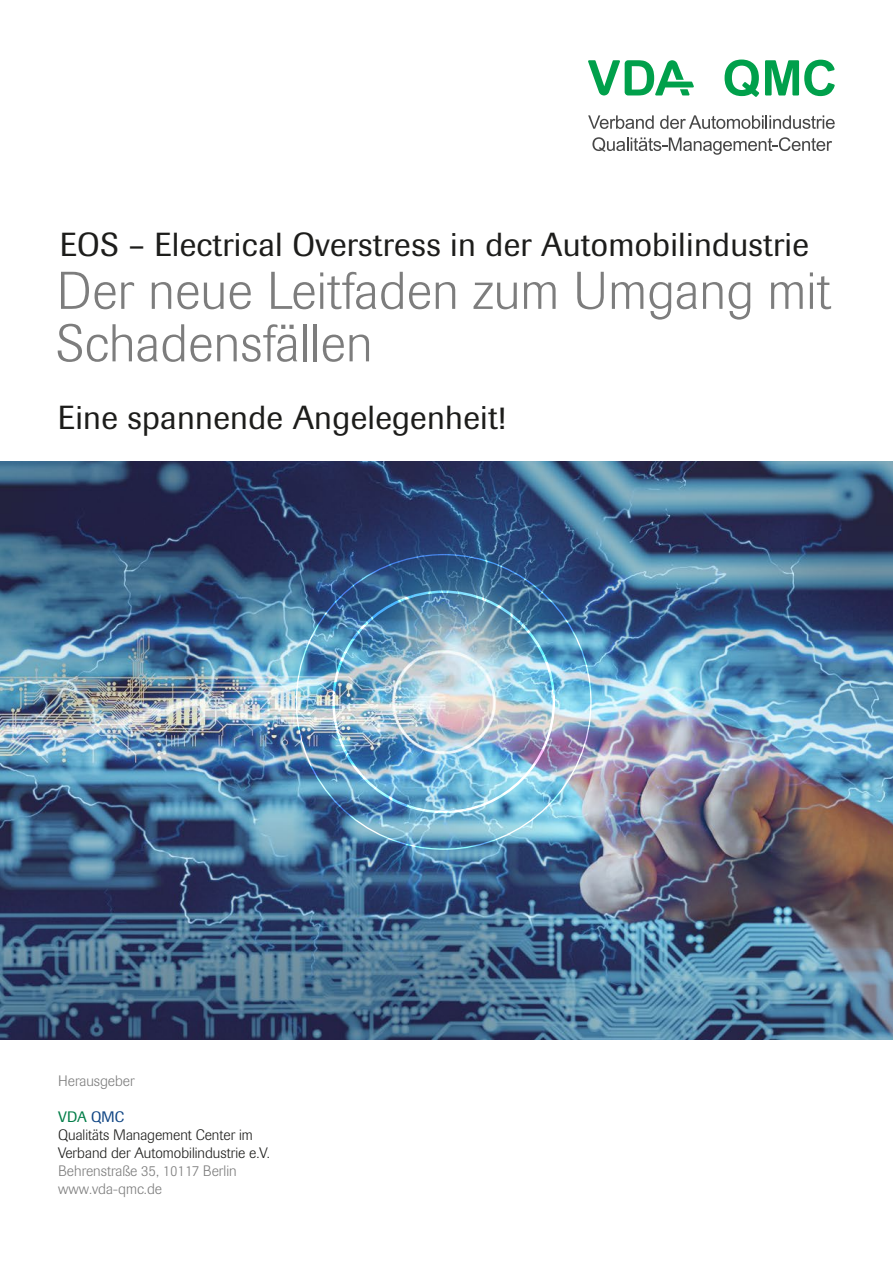
<style>
.page{position:relative;width:893px;height:1263px;background:#fff}
.page>*{position:absolute;margin:0;border:0;box-sizing:border-box;transform-origin:0 0}
.t1{font:300 52.5px/52.5px "Imago";letter-spacing:.01em;color:#7d7d7d}
.t2{font:33px "Imago";letter-spacing:.01em;color:#1d1d1b}
.t3{font:300 15px/18px "Imago";color:#1d1d1b}
.t4{font:300 15px/18px "Imago";color:#7d7d7d}
.s1{font-weight:400;color:#007d47}
.s2{font-weight:400;color:#0f4584}
</style>
<div class="page">
<img style="left:0;top:461px;width:893px;height:578px">
<img style="left:296px;top:554px;width:296px;height:296px">
<svg style="left:765px;top:60px;width:70px;height:36px"></svg>
<svg style="left:725px;top:60px;width:34px;height:37px"></svg>
<svg style="left:588px;top:60px;width:106px;height:35px"></svg>
<svg style="left:588px;top:115px;width:66px;height:14px"></svg>
<svg style="left:660px;top:115px;width:175px;height:14px"></svg>
<svg style="left:592px;top:137px;width:240px;height:18px"></svg>
<p class="t2" style="left:60px;top:225px;width:751px">EOS – Electrical Overstress in der Automobilindustrie</p>
<h1 class="t1" style="left:57px;top:265px;width:776px">Der neue Leitfaden zum Umgang mit<br>Schadensfällen</h1>
<p class="t2" style="left:58px;top:399px;width:449px">Eine spannende Angelegenheit!</p>
<p class="t4" style="left:58px;top:1072px;width:78px">Herausgeber</p>
<p class="t3" style="left:58px;top:1108px;width:213px"><span class="s1">VDA</span> <span class="s2">QMC<br></span>Qualitäts Management Center im<br>Verband der Automobilindustrie e.V.</p>
<p class="t4" style="left:58px;top:1162px;width:180px">Behrenstraße 35, 10117 Berlin www.vda-qmc.de</p>
</div>
